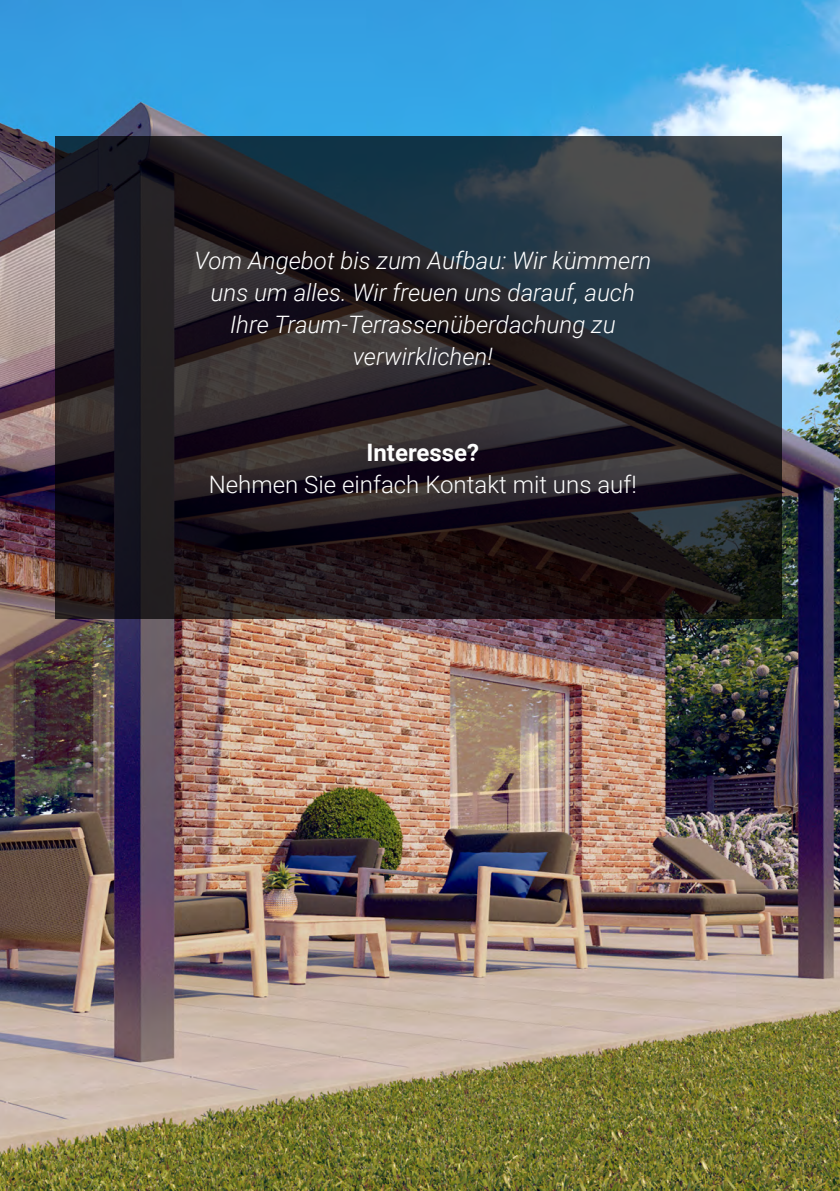
<style>
.page{position:relative;width:840px;height:1191px;background:#fff}
.page>*{position:absolute;margin:0;border:0;box-sizing:border-box;transform-origin:0 0}
.t1{font:italic 300 24px/32px "Roboto";color:#fff;text-align:center}
.t2{font:300 24px "Roboto";color:#fff}
.t3{font:700 24px "Roboto";color:#fff}
</style>
<div class="page">
<img style="left:0;top:0;width:839px;height:1191px">
<svg style="left:55px;top:136px;width:725px;height:482px;background:#25242a"></svg>
<p class="t1" style="left:194px;top:244px;width:458px">Vom Angebot bis zum Aufbau: Wir kümmern uns um alles. Wir freuen uns darauf, auch Ihre Traum-Terrassenüberdachung zu verwirklichen!</p>
<p class="t3" style="left:366px;top:436px;width:114px">Interesse?</p>
<p class="t2" style="left:209px;top:468px;width:429px">Nehmen Sie einfach Kontakt mit uns auf!</p>
</div>
